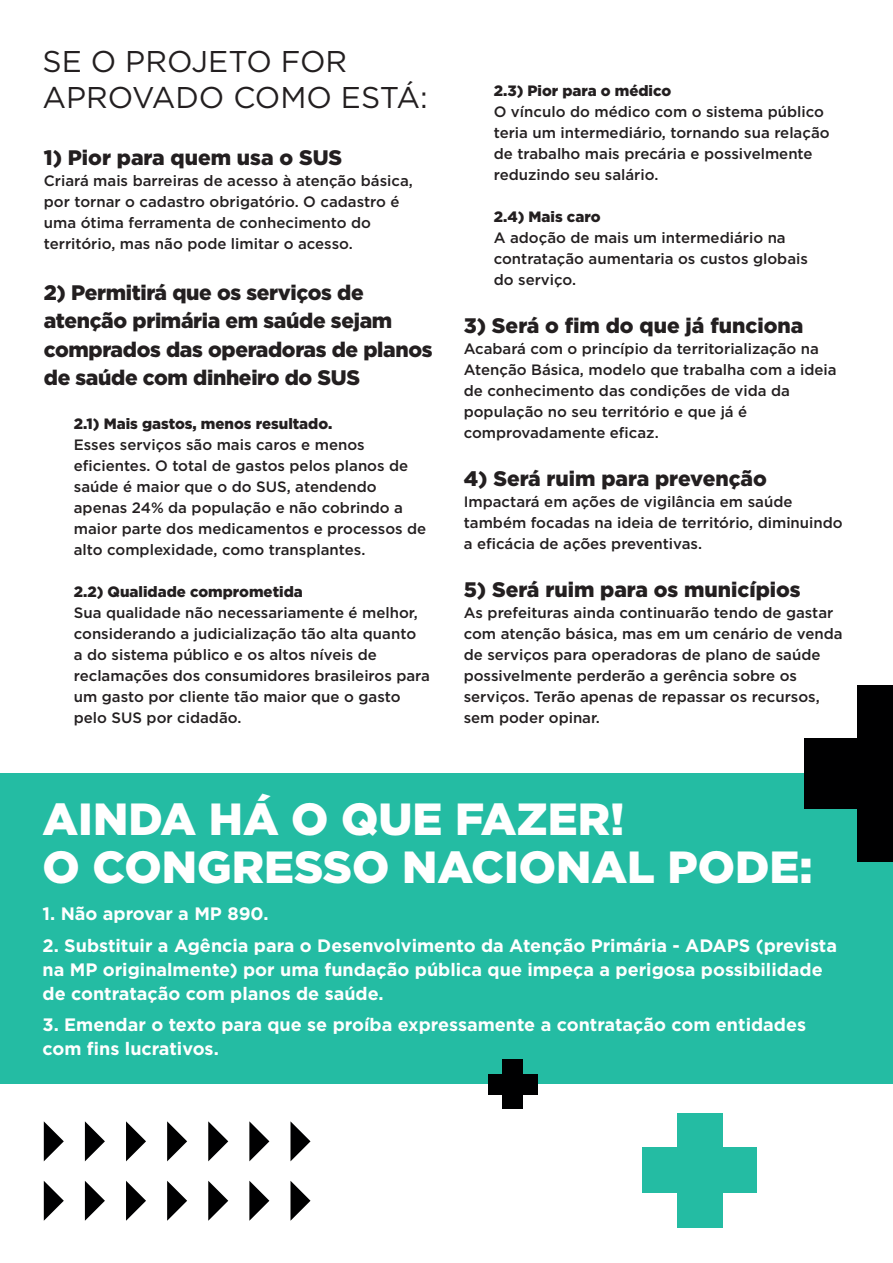
<style>
.page{position:relative;width:893px;height:1263px;background:#fff}
.page>*{position:absolute;margin:0;border:0;box-sizing:border-box;transform-origin:0 0}
.t1{font:900 45px/48px "Gotham";color:#fff}
.t2{font:30px/36px "Gotham";color:#231f20}
.t3{font:900 21px/28.5px "Gotham";letter-spacing:-.015em;color:#231f20}
.t4{font:700 18px/24px "Gotham";color:#fff}
.t5{font:500 15px/21px "Gotham";color:#231f20}
.t6{font:900 15px "Gotham";color:#231f20}
</style>
<div class="page">
<div style="left:0;top:773px;width:893px;height:311px;background:#24bca3"></div>
<div style="left:677px;top:1113px;width:46px;height:114px;background:#24bca3"></div>
<div style="left:643px;top:1147px;width:114px;height:46px;background:#24bca3"></div>
<div style="left:503px;top:1059px;width:20px;height:50px;background:#000001"></div>
<div style="left:488px;top:1074px;width:50px;height:20px;background:#000001"></div>
<svg style="left:44px;top:1121px;width:20px;height:40px"></svg>
<svg style="left:85px;top:1121px;width:20px;height:40px"></svg>
<svg style="left:126px;top:1121px;width:20px;height:40px"></svg>
<svg style="left:167px;top:1121px;width:20px;height:40px"></svg>
<svg style="left:208px;top:1121px;width:20px;height:40px"></svg>
<svg style="left:249px;top:1121px;width:20px;height:40px"></svg>
<svg style="left:290px;top:1121px;width:20px;height:40px"></svg>
<svg style="left:44px;top:1181px;width:20px;height:40px"></svg>
<svg style="left:85px;top:1181px;width:20px;height:40px"></svg>
<svg style="left:126px;top:1181px;width:20px;height:40px"></svg>
<svg style="left:167px;top:1181px;width:20px;height:40px"></svg>
<svg style="left:208px;top:1181px;width:20px;height:40px"></svg>
<svg style="left:249px;top:1181px;width:20px;height:40px"></svg>
<svg style="left:290px;top:1181px;width:20px;height:40px"></svg>
<div style="left:858px;top:685px;width:35px;height:177px;background:#000001"></div>
<div style="left:805px;top:738px;width:88px;height:71px;background:#000001"></div>
<h2 class="t2" style="left:43px;top:43px;width:387px">SE O PROJETO FOR<br>APROVADO COMO ESTÁ:</h2>
<h3 class="t3" style="left:44px;top:143px;width:300px">1) Pior para quem usa o SUS</h3>
<p class="t5" style="left:44px;top:170px;width:371px">Criará mais barreiras de acesso à atenção básica, por tornar o cadastro obrigatório. O cadastro é uma ótima ferramenta de conhecimento do território, mas não pode limitar o acesso.</p>
<h3 class="t3" style="left:44px;top:278px;width:390px">2) Permitirá que os serviços de atenção primária em saúde sejam comprados das operadoras de planos de saúde com dinheiro do SUS</h3>
<p class="t6" style="left:74px;top:413px;width:260px">2.1) Mais gastos, menos resultado.</p>
<p class="t5" style="left:74px;top:434px;width:354px">Esses serviços são mais caros e menos eficientes. O total de gastos pelos planos de saúde é maior que o do SUS, atendendo apenas 24% da população e não cobrindo a maior parte dos medicamentos e processos de alto complexidade, como transplantes.</p>
<p class="t6" style="left:74px;top:581px;width:230px">2.2) Qualidade comprometida</p>
<p class="t5" style="left:74px;top:602px;width:358px">Sua qualidade não necessariamente é melhor, considerando a judicialização tão alta quanto<br>a do sistema público e os altos níveis de reclamações dos consumidores brasileiros para um gasto por cliente tão maior que o gasto pelo SUS por cidadão.</p>
<p class="t6" style="left:494px;top:80px;width:179px">2.3) Pior para o médico</p>
<p class="t5" style="left:494px;top:101px;width:337px">O vínculo do médico com o sistema público teria um intermediário, tornando sua relação de trabalho mais precária e possivelmente reduzindo seu salário.</p>
<p class="t6" style="left:494px;top:206px;width:108px">2.4) Mais caro</p>
<p class="t5" style="left:494px;top:227px;width:316px">A adoção de mais um intermediário na contratação aumentaria os custos globais do serviço.</p>
<h3 class="t3" style="left:464px;top:311px;width:341px">3) Será o fim do que já funciona</h3>
<p class="t5" style="left:464px;top:338px;width:374px">Acabará com o princípio da territorialização na Atenção Básica, modelo que trabalha com a ideia de conhecimento das condições de vida da população no seu território e que já é comprovadamente eficaz.</p>
<h3 class="t3" style="left:464px;top:464px;width:305px">4) Será ruim para prevenção</h3>
<p class="t5" style="left:464px;top:491px;width:380px">Impactará em ações de vigilância em saúde também focadas na ideia de território, diminuindo a eficácia de ações preventivas.</p>
<h3 class="t3" style="left:464px;top:575px;width:339px">5) Será ruim para os municípios</h3>
<p class="t5" style="left:464px;top:602px;width:380px">As prefeituras ainda continuarão tendo de gastar com atenção básica, mas em um cenário de venda de serviços para operadoras de plano de saúde possivelmente perderão a gerência sobre os serviços. Terão apenas de repassar os recursos, sem poder opinar.</p>
<h1 class="t1" style="left:43px;top:794px;width:772px">AINDA HÁ O QUE FAZER!<br>O CONGRESSO NACIONAL PODE:</h1>
<p class="t4" style="left:43px;top:902px;width:227px">1. Não aprovar a MP 890.</p>
<p class="t4" style="left:43px;top:933px;width:796px">2. Substituir a Agência para o Desenvolvimento da Atenção Primária - ADAPS (prevista na MP originalmente) por uma fundação pública que impeça a perigosa possibilidade de contratação com planos de saúde.</p>
<p class="t4" style="left:43px;top:1013px;width:765px">3. Emendar o texto para que se proíba expressamente a contratação com entidades com fins lucrativos.</p>
</div>
